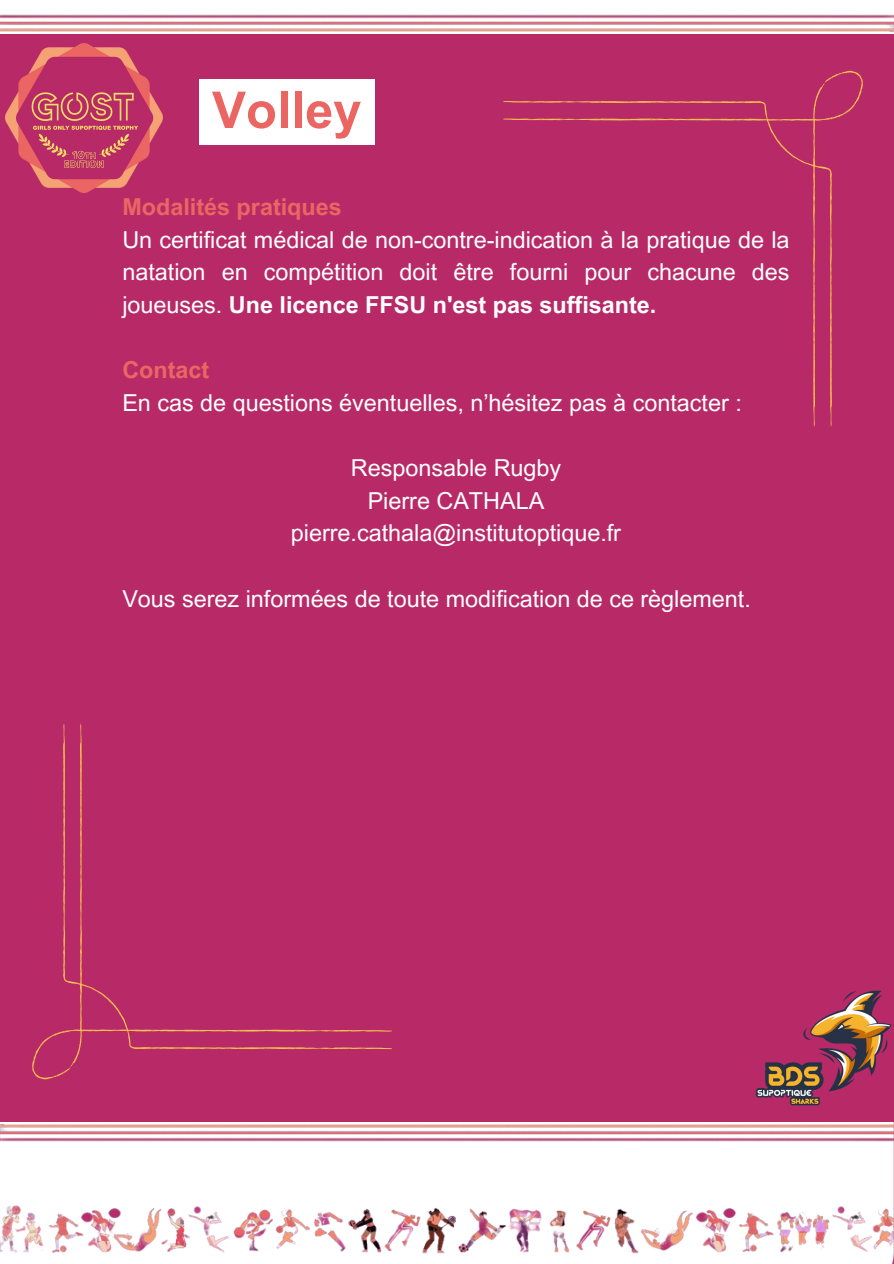
<style>
.page{position:relative;width:894px;height:1264px;background:#fff}
.page>*{position:absolute;margin:0;border:0;box-sizing:border-box;transform-origin:0 0}
.t1{font:700 50.7px "Arial MT Pro";color:#eb6663}
.t2{font:23.4px/32.7px "Arial MT Pro";color:#fff;text-align:justify}
.t3{font:700 23.4px "Arial MT Pro";color:#eb6663}
.s1{font-weight:700}
</style>
<div class="page">
<div style="left:0;top:0;width:893px;height:1263px;background:#b72a67"></div>
<img style="left:5px;top:43px;width:158px;height:149px">
<img style="left:0;top:1122px;width:893px;height:140px">
<img style="left:755px;top:990px;width:137px;height:116px">
<img style="left:0;top:0;width:893px;height:34px">
<svg style="left:63px;top:724px;width:328px;height:325px"></svg>
<svg style="left:80px;top:723px;width:312px;height:308px"></svg>
<svg style="left:32px;top:1029px;width:50px;height:50px"></svg>
<svg style="left:504px;top:101px;width:327px;height:326px"></svg>
<svg style="left:503px;top:118px;width:311px;height:309px"></svg>
<svg style="left:813px;top:71px;width:49px;height:50px"></svg>
<div style="left:199px;top:79px;width:175px;height:66px;background:#fff"></div>
<p class="t1" style="left:212px;top:91px;width:151px">Volley</p>
<p class="t3" style="left:122px;top:198px;width:221px">Modalités pratiques</p>
<p class="t2" style="left:122px;top:226px;width:668px">Un certificat médical de non-contre-indication à la pratique de la natation en compétition doit être fourni pour chacune des joueuses. <span class="s1">Une licence FFSU n'est pas suffisante.</span></p>
<p class="t3" style="left:122px;top:361px;width:88px">Contact</p>
<p class="t2" style="left:122px;top:389px;width:620px">En cas de questions éventuelles, n’hésitez pas à contacter :</p>
<p class="t2" style="left:351px;top:454px;width:212px">Responsable Rugby</p>
<p class="t2" style="left:367px;top:487px;width:178px">Pierre CATHALA</p>
<p class="t2" style="left:291px;top:520px;width:331px">pierre.cathala@institutoptique.fr</p>
<p class="t2" style="left:122px;top:585px;width:629px">Vous serez informées de toute modification de ce règlement.</p>
</div>
